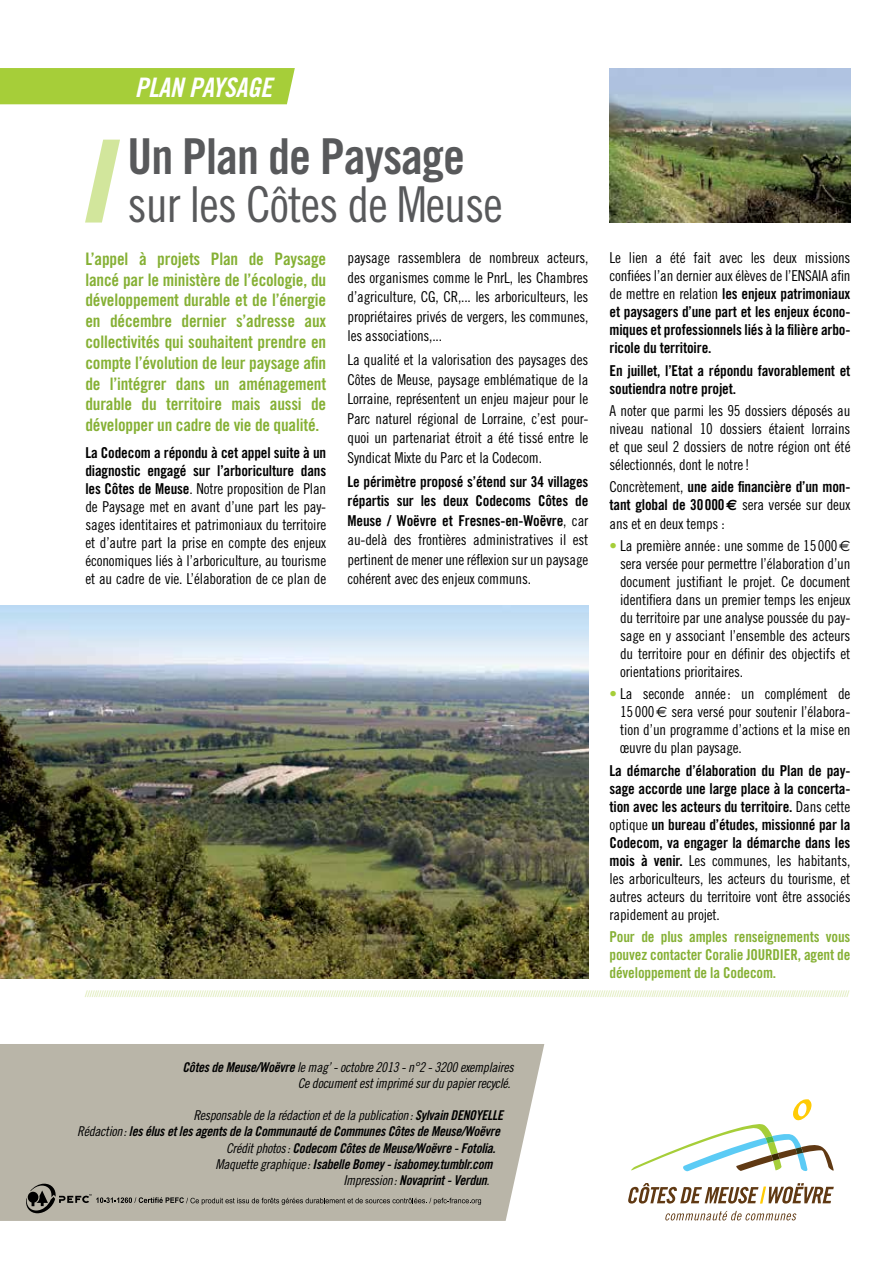
<style>
.page{position:relative;width:893px;height:1263px;background:#fff}
.page>*{position:absolute;margin:0;border:0;box-sizing:border-box;transform-origin:0 0}
.t1{font:49.5px "Trade Gothic Cond Eighteen";letter-spacing:-.02em;color:#58595b}
.t2{font:49.5px "Trade Gothic Bold Cond Twenty";letter-spacing:-.02em;color:#58595b}
.t3{font:26.85px "Trade Gothic Bold Cond Twenty Obl";letter-spacing:-.01em;color:#fff}
.t4{font:17.25px/20.9px "Trade Gothic Bold Cond Twenty";letter-spacing:-.01em;color:#85b034;text-align:justify}
.t5{font:15px/18px "Trade Gothic Cond Eighteen";letter-spacing:-.01em;color:#000;text-align:justify}
.t6{font:15px/18px "Trade Gothic Bold Cond Twenty";letter-spacing:-.01em;color:#000}
.t7{font:15px/18px "Trade Gothic Bold Cond Twenty";letter-spacing:-.01em;color:#85b034;text-align:justify}
.t8{font:13.5px "Trade Gothic Bold Cond Twenty Obl";letter-spacing:-.02em;color:#000}
.t9{font:13.5px/16.2px "Trade Gothic Cond Eighteen Obl";letter-spacing:-.02em;color:#000;text-align:right}
.t10{font:9px "Trade Gothic Cond Eighteen";color:#d1e39b}
.s1{font-family:"Trade Gothic Bold Cond Twenty"}
.s2{font-family:"Trade Gothic Cond Eighteen"}
.s3{font-family:"Euro Sans";font-weight:700}
.s4{color:#a6ce39}
.s5{font-family:"Euro Sans"}
.s6{font-family:"Trade Gothic Bold Cond Twenty Obl"}
.s7{font-family:"Trade Gothic Cond Eighteen Obl"}
</style>
<div class="page">
<div style="left:0;top:1044px;width:544px;height:177px;background:#b9b5a8"></div>
<svg style="left:665px;top:1211px;width:131px;height:9px"></svg>
<svg style="left:628px;top:1183px;width:206px;height:20px"></svg>
<svg style="left:631px;top:1099px;width:203px;height:73px"></svg>
<svg style="left:26px;top:1184px;width:455px;height:29px;background:#a8a599"></svg>
<div style="left:0;top:68px;width:295px;height:36px;background:#a6ce39"></div>
<svg style="left:85px;top:140px;width:35px;height:83px"></svg>
<img style="left:0;top:606px;width:588px;height:372px">
<img style="left:610px;top:68px;width:240px;height:155px">
<h2 class="t3" style="left:135px;top:71px;width:139px">PLAN PAYSAGE</h2>
<h1 class="t2" style="left:128px;top:127px;width:339px">Un Plan de Paysage</h1>
<h1 class="t1" style="left:128px;top:175px;width:377px">sur les Côtes de Meuse</h1>
<p class="t4" style="left:85px;top:248px;width:242px">L’appel à projets Plan de Paysage lancé par le ministère de l’écologie, du développement durable et de l’énergie en décembre dernier s’adresse aux collectivités qui souhaitent prendre en compte l’évolution de leur paysage afin de l’intégrer dans un aménagement durable du territoire mais aussi de développer un cadre de vie de qualité.</p>
<p class="t6" style="left:85px;top:443px;width:242px">La Codecom a répondu à cet appel suite à un diagnostic engagé sur l’arboriculture dans</p>
<p class="t5" style="left:85px;top:479px;width:242px"><span class="s1">les Côtes de Meuse</span>. Notre proposition de Plan de Paysage met en avant d’une part les pay&shy;sages identitaires et patrimoniaux du territoire et d’autre part la prise en compte des enjeux économiques liés à l’arboriculture, au tourisme et au cadre de vie. L’élaboration de ce plan de</p>
<p class="t5" style="left:347px;top:248px;width:242px;line-height:19.5px">paysage rassemblera de nombreux acteurs, des organismes comme le PnrL, les Chambres d’agriculture, CG, CR,... les arboriculteurs, les propriétaires privés de vergers, les communes, les associations,...</p>
<p class="t5" style="left:347px;top:350px;width:242px;line-height:19.5px">La qualité et la valorisation des paysages des Côtes de Meuse, paysage emblématique de la Lorraine, représentent un enjeu majeur pour le Parc naturel régional de Lorraine, c’est pour&shy;quoi un partenariat étroit a été tissé entre le Syndicat Mixte du Parc et la Codecom.</p>
<p class="t6" style="left:347px;top:471px;width:242px;line-height:19.5px;text-align:justify">Le périmètre proposé s’étend sur 34 villages répartis sur les deux Codecoms Côtes de Meuse / Woëvre et Fresnes-en-Woëvre<span class="s2">, car</span></p>
<p class="t5" style="left:347px;top:530px;width:242px;line-height:19.5px">au-delà des frontières administratives il est pertinent de mener une réflexion sur un paysage cohérent avec des enjeux communs.</p>
<p class="t5" style="left:610px;top:249px;width:242px">Le lien a été fait avec les deux missions confiées l’an dernier aux élèves de l’ENSAIA afin</p>
<p class="t6" style="left:610px;top:285px;width:242px;text-align:justify"><span class="s2">de mettre en relation</span> les enjeux patrimoniaux et paysagers d’une part et les enjeux écono&shy;miques et professionnels liés à la filière arbo&shy;ricole du territoire.</p>
<p class="t6" style="left:610px;top:361px;width:242px">En juillet, l’Etat a répondu favorablement et soutiendra notre projet.</p>
<p class="t5" style="left:610px;top:402px;width:242px">A noter que parmi les 95 dossiers déposés au niveau national 10 dossiers étaient lorrains et que seul 2 dossiers de notre région ont été sélectionnés, dont le notre!</p>
<p class="t6" style="left:610px;top:478px;width:242px"><span class="s2">Concrètement,</span> une aide financière d’un mon&shy;tant global de 30000<span class="s3">€</span> <span class="s2">sera versée sur deux</span></p>
<p class="t5" style="left:610px;top:514px;width:117px">ans et en deux temps :</p>
<p class="t5" style="left:620px;top:536px;width:232px;text-indent:-11px"><span class="s4">•</span> La première année: une somme de 15000<span class="s5">€ </span>sera versée pour permettre l’élaboration d’un document justifiant le projet. Ce document identifiera dans un premier temps les enjeux du territoire par une analyse poussée du pay&shy;sage en y associant l’ensemble des acteurs du territoire pour en définir des objectifs et orientations prioritaires.</p>
<p class="t5" style="left:620px;top:685px;width:232px;text-indent:-11px"><span class="s4">•</span> La seconde année: un complément de 15000<span class="s5">€</span> sera versé pour soutenir l’élabora&shy;tion d’un programme d’actions et la mise en œuvre du plan paysage.</p>
<p class="t6" style="left:610px;top:761px;width:242px;text-align:justify">La démarche d’élaboration du Plan de pay&shy;sage accorde une large place à la concerta&shy;tion avec les acteurs du territoire. <span class="s2">Dans cette optique</span> un bureau d’études, missionné par la Codecom, va engager la démarche dans les</p>
<p class="t5" style="left:610px;top:851px;width:242px"><span class="s1">mois à venir.</span> Les communes, les habitants, les arboriculteurs, les acteurs du tourisme, et autres acteurs du territoire vont être associés rapidement au projet.</p>
<p class="t7" style="left:610px;top:928px;width:242px">Pour de plus amples renseignements vous pouvez contacter Coralie JOURDIER, agent de développement de la Codecom.</p>
<p class="t10" style="left:85px;top:988px;width:766px">/////////////////////////////////////////////////////////////////////////////////////////////////////////////////////////////////////////////////////////////////////////////////////////////////////////////////////////////////////////////////////////////////////////////////////////////////////////////////////////////////////////</p>
<p class="t9" style="left:182px;top:1058px;width:333px"><span class="s6">Côtes de Meuse/Woëvre</span> le mag’ - octobre 2013 - n°2 - 3200 exemplaires<br>Ce document est imprimé sur du papier recyclé.</p>
<p class="t9" style="left:193px;top:1107px;width:311px">Responsable de la rédaction et de la publication: <span class="s6">Sylvain DENOYELLE</span></p>
<p class="t8" style="left:77px;top:1123px;width:424px"><span class="s7">Rédaction:</span> les élus et les agents de la Communauté de Communes Côtes de Meuse/Woëvre</p>
<p class="t8" style="left:226px;top:1140px;width:271px"><span class="s7">Crédit photos:</span> Codecom Côtes de Meuse/Woëvre - Fotolia.</p>
<p class="t8" style="left:215px;top:1156px;width:279px"><span class="s7">Maquette graphique:</span> Isabelle Bomey - isabomey.tumblr.com</p>
<p class="t8" style="left:343px;top:1172px;width:148px"><span class="s7">Impression:</span> Novaprint - Verdun<span class="s7">.</span></p>
</div>
